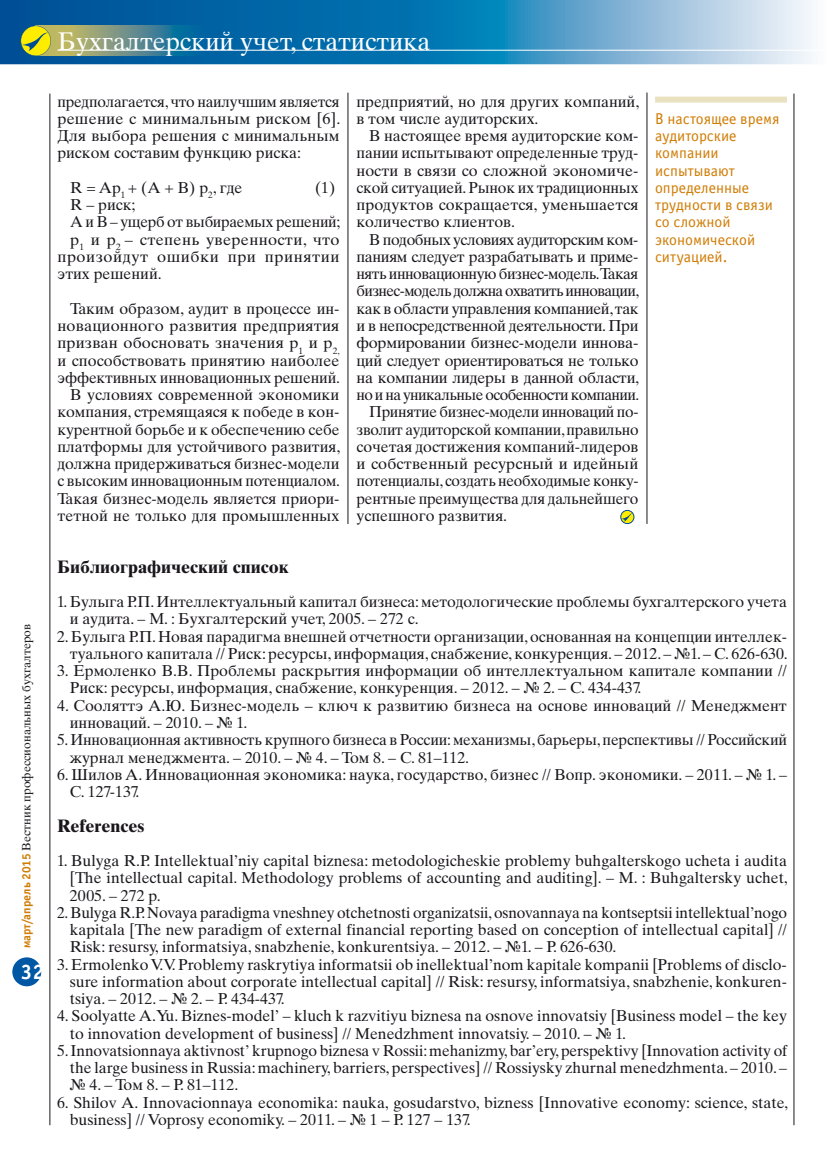
<style>
.page{position:relative;width:830px;height:1170px;background:#fff}
.page>*{position:absolute;margin:0;border:0;box-sizing:border-box;transform-origin:0 0}
.t1{font:25.5px "Times Ten Cyr Upright";color:#fff}
.t2{font:21px "Officina Sans Bold ITC";color:#fff}
.t3{font:700 18px "Times Ten Cyr";color:#1a171c}
.t4{font:15.75px/17.2px "Times Ten Cyr Upright";color:#1a171c}
.t5{font:15.75px "Times Ten Cyr Upright";letter-spacing:-.02em;color:#1a171c}
.t6{font:15.75px/17.2px "Officina Sans Book ITC";color:#d07d06}
.t7{font:15.75px "Times Ten Cyr Upright";letter-spacing:-.035em;color:#1a171c}
.t8{font:15.75px "Times Ten Cyr Upright";letter-spacing:-.03em;color:#1a171c}
.t9{font:15.75px "Times Ten Cyr Upright";letter-spacing:-.025em;color:#1a171c}
.t10{font:15.75px "Times Ten Cyr Upright";letter-spacing:.02em;color:#1a171c}
.t11{font:15.75px "Times Ten Cyr Upright";letter-spacing:.035em;color:#1a171c}
.t12{font:12px "Times Ten Cyr Upright";color:#1a171c}
.s1{font-family:"Officina Sans Bold ITC";color:#d07d06}
</style>
<div class="page">
<div style="left:12px;top:957px;width:29px;height:29px;background:#0057a3;border-radius:50%"></div>
<svg style="left:0;top:0;width:812px;height:64px;background:#3f8dbe"></svg>
<img style="left:51px;top:26px;width:154px;height:30px">
<svg style="left:21px;top:26px;width:30px;height:30px"></svg>
<hr style="left:57px;top:50px;width:772px;height:1px;background:#fff">
<hr style="left:347px;top:93px;width:1px;height:431px;background:#1a171c">
<hr style="left:646px;top:92px;width:1px;height:432px;background:#1a171c">
<hr style="left:793px;top:94px;width:1px;height:1031px;background:#1a171c">
<hr style="left:50px;top:94px;width:1px;height:1031px;background:#1a171c">
<svg style="left:620px;top:510px;width:13px;height:13px"></svg>
<div style="left:620px;top:510px;width:14px;height:14px;border:1px solid #004b94;border-radius:50%"></div>
<svg style="left:620px;top:513px;width:12px;height:8px"></svg>
<div style="left:654px;top:97px;width:132px;height:6px;background:#eae1c0"></div>
<h1 class="t1" style="left:57px;top:26px;width:374px">Бухгалтерский учет, статистика</h1>
<p class="t12" style="left:19px;top:948px;width:326px;rotate:-90deg"><span class="s1">март/апрель 2015</span> Вестник профессиональных бухгалтеров</p>
<h2 class="t2" style="left:21px;top:957px;width:25px">32</h2>
<p class="t4" style="left:57px;top:93px;width:284px;text-align:justify">предполагается, что наилучшим является решение с минимальным риском [6].<br>Для выбора решения с минимальным риском составим функцию риска:</p>
<p class="t4" style="left:70px;top:179px;width:174px">R = Ap<sub>1</sub> + (A + B) p<sub>2</sub>, где</p>
<p class="t4" style="left:315px;top:179px;width:22px">(1)</p>
<p class="t4" style="left:70px;top:196px;width:67px">R – риск;</p>
<p class="t4" style="left:70px;top:213px;width:271px">A и B – ущерб от выбираемых решений;</p>
<p class="t10" style="left:70px;top:230px;width:271px">p<sub>1</sub> и p<sub>2</sub> – степень уверенности, что</p>
<p class="t11" style="left:57px;top:247px;width:283px">произойдут ошибки при принятии</p>
<p class="t4" style="left:57px;top:265px;width:106px">этих решений.</p>
<p class="t4" style="left:57px;top:300px;width:284px;text-align:right">Таким образом, аудит в процессе ин&shy;новационного развития предприятия призван обосновать значения p<sub>1</sub> и p<sub>2, </sub>и способствовать принятию наиболее эффективных инновационных решений.<br>В условиях современной экономики компания, стремящаяся к победе в кон&shy;курентной борьбе и к обеспечению себе платформы для устойчивого развития, должна придерживаться бизнес-модели с высоким инновационным потенциалом.<br>Такая бизнес-модель является приори&shy;тетной не только для промышленных</p>
<p class="t4" style="left:356px;top:93px;width:284px">предприятий, но для других компаний, в том числе аудиторских.</p>
<p class="t4" style="left:356px;top:127px;width:283px;text-align:justify;text-indent:13px">В настоящее время аудиторские ком&shy;пании испытывают определенные труд&shy;ности в связи со сложной экономиче&shy;ской ситуацией. Рынок их традиционных продуктов сокращается, уменьшается количество клиентов.</p>
<p class="t9" style="left:369px;top:230px;width:270px">В подобных условиях аудиторским ком-</p>
<p class="t5" style="left:356px;top:247px;width:283px">паниям следует разрабатывать и приме-</p>
<p class="t8" style="left:356px;top:265px;width:283px">нять инновационную бизнес-модель. Такая</p>
<p class="t7" style="left:356px;top:282px;width:284px">бизнес-модель должна охватить инновации,</p>
<p class="t5" style="left:356px;top:299px;width:283px">как в области управления компанией, так</p>
<p class="t5" style="left:356px;top:316px;width:283px">и в непосредственной деятельности. При</p>
<p class="t4" style="left:356px;top:334px;width:283px">формировании бизнес-модели иннова-</p>
<p class="t5" style="left:356px;top:351px;width:283px">ций следует ориентироваться не только</p>
<p class="t4" style="left:356px;top:369px;width:284px">на компании лидеры в данной области,</p>
<p class="t7" style="left:356px;top:385px;width:284px">но и на уникальные особенности компании.</p>
<p class="t4" style="left:369px;top:403px;width:270px">Принятие бизнес-модели инноваций по-</p>
<p class="t4" style="left:356px;top:420px;width:283px">зволит аудиторской компании, правильно</p>
<p class="t4" style="left:356px;top:438px;width:283px">сочетая достижения компаний-лидеров</p>
<p class="t4" style="left:356px;top:455px;width:283px">и собственный ресурсный и идейный</p>
<p class="t4" style="left:356px;top:472px;width:283px">потенциалы, создать необходимые конку-</p>
<p class="t4" style="left:356px;top:489px;width:283px">рентные преимущества для дальнейшего</p>
<p class="t4" style="left:356px;top:507px;width:152px">успешного развития.</p>
<p class="t6" style="left:654px;top:109px;width:126px">В настоящее время аудиторские компании испытывают определенные трудности в связи со сложной экономической ситуацией.</p>
<p class="t3" style="left:57px;top:555px;width:233px">Библиографический список</p>
<p class="t4" style="left:70px;top:593px;width:718px;text-indent:-13px">1. Булыга Р.П. Интеллектуальный капитал бизнеса: методологические проблемы бухгалтерского учета и аудита. – М. : Бухгалтерский учет, 2005. – 272 с.</p>
<p class="t4" style="left:57px;top:627px;width:732px;text-align:right">2. Булыга Р.П. Новая парадигма внешней отчетности организации, основанная на концепции интеллек&shy;туального капитала // Риск: ресурсы, информация, снабжение, конкуренция. – 2012. – №1. – С. 626-630.</p>
<p class="t4" style="left:70px;top:662px;width:718px;text-indent:-13px">3. Ермоленко В.В. Проблемы раскрытия информации об интеллектуальном капитале компании //<br>Риск: ресурсы, информация, снабжение, конкуренция. – 2012. – № 2. – С. 434-437.</p>
<p class="t4" style="left:70px;top:696px;width:718px;text-indent:-13px">4. Сооляттэ А.Ю. Бизнес-модель – ключ к развитию бизнеса на основе инноваций // Менеджмент инноваций. – 2010. – № 1.</p>
<p class="t4" style="left:70px;top:731px;width:718px;text-indent:-13px">5. Инновационная активность крупного бизнеса в России: механизмы, барьеры, перспективы // Российский журнал менеджмента. – 2010. – № 4. – Том 8. – С. 81–112.</p>
<p class="t4" style="left:70px;top:765px;width:718px;text-indent:-13px">6. Шилов А. Инновационная экономика: наука, государство, бизнес // Вопр. экономики. – 2011. – № 1. –<br>С. 127-137.</p>
<p class="t3" style="left:57px;top:814px;width:89px">References</p>
<p class="t4" style="left:70px;top:852px;width:719px;text-align:justify;text-indent:-13px">1. Bulyga R.P. Intellektual’niy capital biznesa: metodologicheskie problemy buhgalterskogo ucheta i audita [The intellectual capital. Methodology problems of accounting and auditing]. – M. : Buhgaltersky uchet, 2005. – 272 p.</p>
<p class="t4" style="left:70px;top:903px;width:718px;text-align:justify;text-indent:-13px">2. Bulyga R.P. Novaya paradigma vneshney otchetnosti organizatsii, osnovannaya na kontseptsii intellektual’nogo kapitala [The new paradigm of external financial reporting based on conception of intellectual capital] // Risk: resursy, informatsiya, snabzhenie, konkurentsiya. – 2012. – №1. – P. 626-630.</p>
<p class="t4" style="left:70px;top:955px;width:718px;text-align:justify;text-indent:-13px">3. Ermolenko V.V. Problemy raskrytiya informatsii ob inellektual’nom kapitale kompanii [Problems of disclo&shy;sure information about corporate intellectual capital] // Risk: resursy, informatsiya, snabzhenie, konkuren&shy;tsiya. – 2012. – № 2. – P. 434-437.</p>
<p class="t4" style="left:70px;top:1007px;width:718px;text-indent:-13px">4. Soolyatte A.Yu. Biznes-model’ – kluch k razvitiyu biznesa na osnove innovatsiy [Business model – the key to innovation development of business] // Menedzhment innovatsiy. – 2010. – № 1.</p>
<p class="t4" style="left:70px;top:1041px;width:718px;text-align:justify;text-indent:-13px">5. Innovatsionnaya aktivnost’ krupnogo biznesa v Rossii: mehanizmy, bar’ery, perspektivy [Innovation activity of the large business in Russia: machinery, barriers, perspectives] // Rossiysky zhurnal menedzhmenta.– 2010. – № 4. – Том 8. – P. 81–112.</p>
<p class="t4" style="left:70px;top:1093px;width:719px;text-indent:-13px">6. Shilov A. Innovacionnaya economika: nauka, gosudarstvo, bizness [Innovative economy: science, state, business] // Voprosy economiky. – 2011. – № 1 – Р. 127 – 137.</p>
</div>
